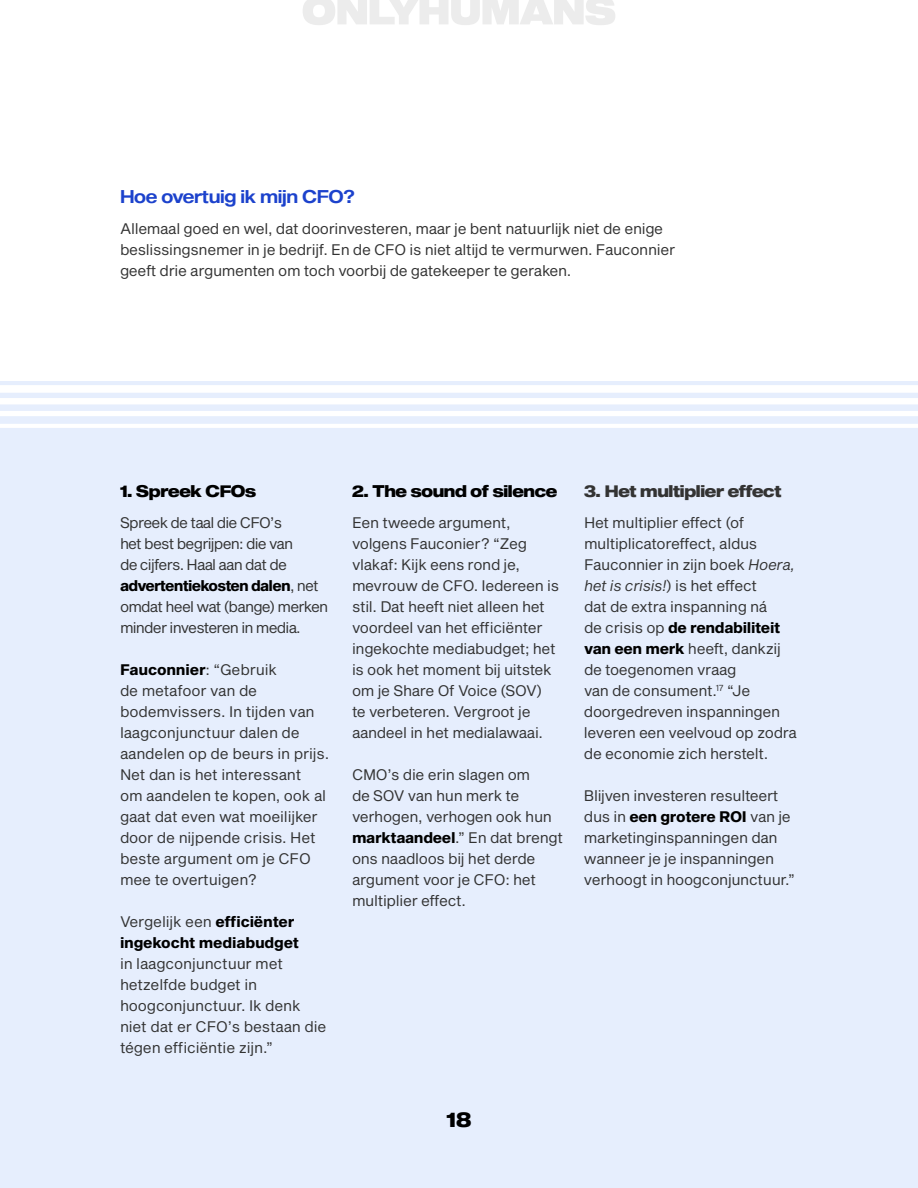
<style>
.page{position:relative;width:918px;height:1188px;background:#fff}
.page>*{position:absolute;margin:0;border:0;box-sizing:border-box;transform-origin:0 0}
.t1{font:700 20.7px "Shapiro Headline";color:#000}
.t2{font:500 18px "Shapiro Headline";letter-spacing:-.02em;color:#1c42cc}
.t3{font:700 16.5px "Shapiro Headline";letter-spacing:-.02em;color:#000}
.t4{font:700 16.5px "Shapiro Headline";letter-spacing:-.02em;color:#333}
.t5{font:15px/21px "Shapiro";letter-spacing:-.02em;color:#333}
.t6{font:15px/21px "Shapiro";letter-spacing:-.05em;color:#333}
.t7{font:700 15px/21px "Shapiro";letter-spacing:-.01em;color:#000}
.s1{font-weight:700;color:#000}
.s2{font-weight:400;color:#333}
.s3{font-style:italic}
</style>
<div class="page">
<div style="left:0;top:381px;width:918px;height:807px;background:#e6eefd"></div>
<svg style="left:303px;top:0;width:312px;height:25px"></svg>
<p class="t2" style="left:120px;top:183px;width:236px">Hoe overtuig ik mijn CFO?</p>
<p class="t5" style="left:120px;top:219px;width:557px">Allemaal goed en wel, dat doorinvesteren, maar je bent natuurlijk niet de enige beslissingsnemer in je bedrijf. En de CFO is niet altijd te vermurwen. Fauconnier geeft drie argumenten om toch voorbij de gatekeeper te geraken.</p>
<p class="t3" style="left:120px;top:479px;width:138px">1. Spreek CFOs</p>
<p class="t6" style="left:120px;top:513px;width:210px">Spreek de taal die CFO’s<br>het best begrijpen: die van<br>de cijfers. Haal aan dat de <span class="s1">advertentiekosten dalen</span>, net omdat heel wat (bange) merken minder investeren in media.</p>
<p class="t5" style="left:120px;top:660px;width:211px"><span class="s1">Fauconnier</span>: “Gebruik<br>de metafoor van de bodemvissers. In tijden van laagconjunctuur dalen de aandelen op de beurs in prijs.<br>Net dan is het interessant<br>om aandelen te kopen, ook al gaat dat even wat moeilijker door de nijpende crisis. Het beste argument om je CFO mee te overtuigen?</p>
<p class="t7" style="left:120px;top:912px;width:181px"><span class="s2">Vergelijk een</span> efficiënter ingekocht mediabudget</p>
<p class="t5" style="left:120px;top:954px;width:208px">in laagconjunctuur met hetzelfde budget in hoogconjunctuur. Ik denk niet dat er CFO’s bestaan die tégen efficiëntie zijn.”</p>
<p class="t3" style="left:352px;top:479px;width:207px">2. The sound of silence</p>
<p class="t5" style="left:352px;top:513px;width:209px">Een tweede argument, volgens Fauconier? “Zeg vlakaf: Kijk eens rond je, mevrouw de CFO. Iedereen is stil. Dat heeft niet alleen het voordeel van het efficiënter ingekochte mediabudget; het is ook het moment bij uitstek om je Share Of Voice (SOV) te verbeteren. Vergroot je aandeel in het medialawaai.</p>
<p class="t5" style="left:352px;top:765px;width:213px">CMO’s die erin slagen om<br>de SOV van hun merk te verhogen, verhogen ook hun <span class="s1">marktaandeel</span>.” En dat brengt ons naadloos bij het derde argument voor je CFO: het multiplier effect.</p>
<p class="t4" style="left:584px;top:479px;width:199px">3. Het multiplier effect</p>
<p class="t5" style="left:584px;top:513px;width:214px">Het multiplier effect (of multiplicatoreffect, aldus<br>Fauconnier in zijn boek <span class="s3">Hoera, het is crisis!</span>) is het effect<br>dat de extra inspanning ná<br>de crisis op <span class="s1">de rendabiliteit van een merk</span> heeft, dankzij de toegenomen vraag<br>van de consument.<sup>17</sup> “Je doorgedreven inspanningen leveren een veelvoud op zodra de economie zich herstelt.</p>
<p class="t5" style="left:584px;top:786px;width:213px">Blijven investeren resulteert dus in <span class="s1">een grotere ROI</span> van je marketinginspanningen dan wanneer je je inspanningen verhoogt in hoogconjunctuur.”</p>
<h1 class="t1" style="left:447px;top:1104px;width:26px">18</h1>
</div>
